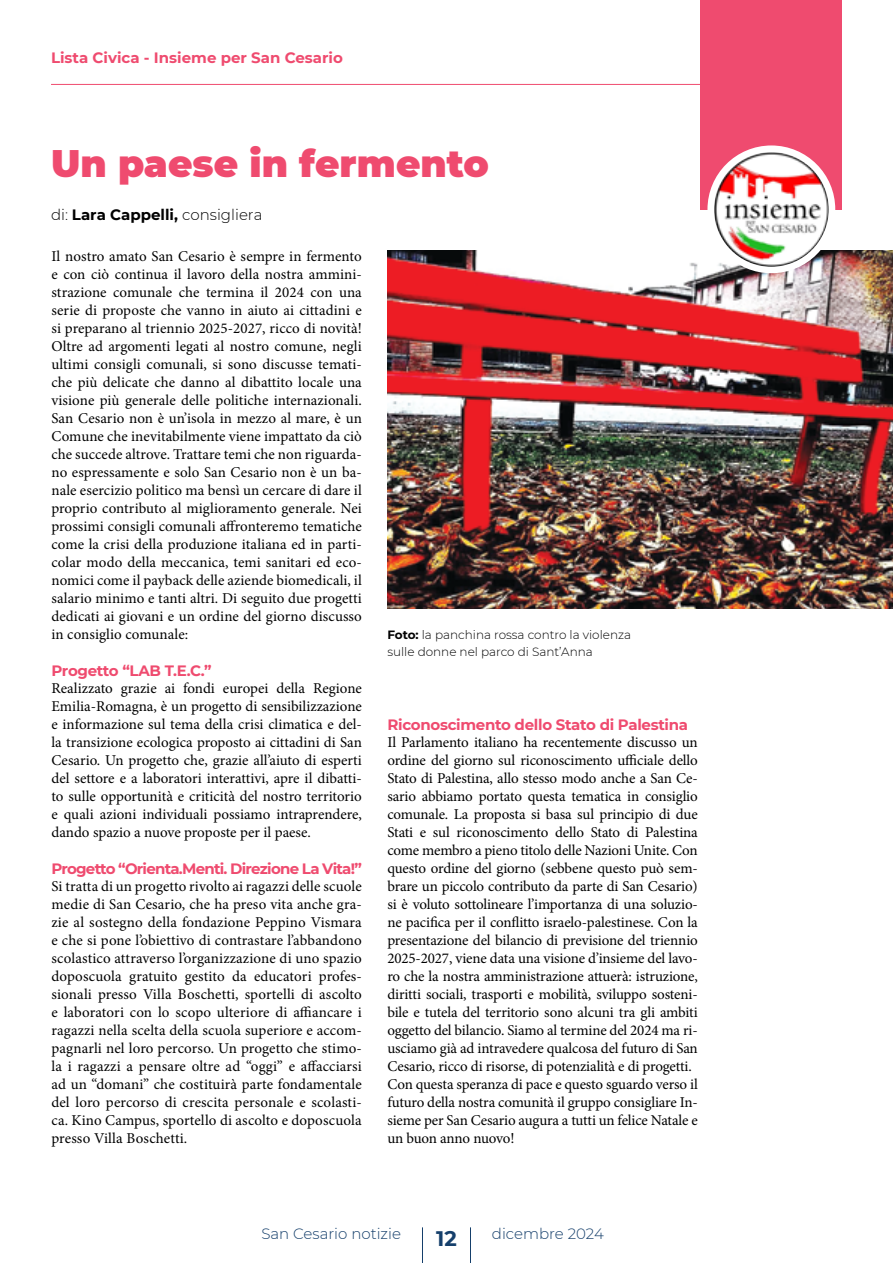
<style>
.page{position:relative;width:893px;height:1263px;background:#fff}
.page>*{position:absolute;margin:0;border:0;box-sizing:border-box;transform-origin:0 0}
.t1{font:900 37.5px "Montserrat";color:#ef4b6f}
.t2{font:700 21px "Montserrat";color:#153f6b}
.t3{font:15px/18px "Minion Pro";letter-spacing:-.01em;color:#000;text-align:justify}
.t4{font:700 15px "Montserrat";letter-spacing:-.02em;color:#ef4b6f}
.t5{font:700 15px "Montserrat";letter-spacing:-.05em;color:#ef4b6f}
.t6{font:700 15px "Montserrat";color:#ef4b6f}
.t7{font:300 15px "Montserrat";color:#153f6b}
.t8{font:300 15px "Montserrat";color:#000}
.t9{font:300 12px/16.5px "Montserrat";color:#000}
.s1{font-weight:700}
</style>
<div class="page">
<hr style="left:422px;top:1227px;width:1px;height:36px;background:#153f6b">
<hr style="left:470px;top:1227px;width:1px;height:36px;background:#153f6b">
<img style="left:387px;top:250px;width:506px;height:358px">
<hr style="left:51px;top:84px;width:784px;height:1px;background:#ef4b6f">
<div style="left:701px;top:0;width:141px;height:209px;background:#ef4b6f"></div>
<div style="left:707px;top:145px;width:128px;height:128px;background:#fff;border-radius:50%"></div>
<img style="left:714px;top:152px;width:115px;height:115px;border-radius:57px">
<p class="t6" style="left:51px;top:46px;width:293px">Lista Civica - Insieme per San Cesario</p>
<h1 class="t1" style="left:51px;top:135px;width:439px">Un paese in fermento</h1>
<p class="t8" style="left:51px;top:204px;width:213px">di: <span class="s1">Lara Cappelli,</span> consigliera</p>
<p class="t3" style="left:51px;top:247px;width:312px">Il nostro amato San Cesario è sempre in fermento e con ciò continua il lavoro della nostra ammini&shy;strazione comunale che termina il 2024 con una serie di proposte che vanno in aiuto ai cittadini e si preparano al triennio 2025-2027, ricco di novità!<br>Oltre ad argomenti legati al nostro comune, negli ultimi consigli comunali, si sono discusse temati&shy;che più delicate che danno al dibattito locale una visione più generale delle politiche internazionali.<br>San Cesario non è un’isola in mezzo al mare, è un Comune che inevitabilmente viene impattato da ciò che succede altrove. Trattare temi che non riguarda&shy;no espressamente e solo San Cesario non è un ba&shy;nale esercizio politico ma bensì un cercare di dare il proprio contributo al miglioramento generale. Nei prossimi consigli comunali affronteremo tematiche come la crisi della produzione italiana ed in parti&shy;colar modo della meccanica, temi sanitari ed eco&shy;nomici come il payback delle aziende biomedicali, il salario minimo e tanti altri. Di seguito due progetti dedicati ai giovani e un ordine del giorno discusso in consiglio comunale:</p>
<p class="t4" style="left:51px;top:660px;width:162px">Progetto “LAB T.E.C.”</p>
<p class="t3" style="left:51px;top:679px;width:312px">Realizzato grazie ai fondi europei della Regione Emilia-Romagna, è un progetto di sensibilizzazione e informazione sul tema della crisi climatica e del&shy;la transizione ecologica proposto ai cittadini di San Cesario. Un progetto che, grazie all’aiuto di esperti del settore e a laboratori interattivi, apre il dibatti&shy;to sulle opportunità e criticità del nostro territorio e quali azioni individuali possiamo intraprendere, dando spazio a nuove proposte per il paese.</p>
<p class="t5" style="left:51px;top:858px;width:312px">Progetto “Orienta.Menti. Direzione La Vita!”</p>
<p class="t3" style="left:51px;top:877px;width:312px">Si tratta di un progetto rivolto ai ragazzi delle scuole medie di San Cesario, che ha preso vita anche gra&shy;zie al sostegno della fondazione Peppino Vismara e che si pone l’obiettivo di contrastare l’abbandono scolastico attraverso l’organizzazione di uno spazio doposcuola gratuito gestito da educatori profes&shy;sionali presso Villa Boschetti, sportelli di ascolto e laboratori con lo scopo ulteriore di affiancare i ragazzi nella scelta della scuola superiore e accom&shy;pagnarli nel loro percorso. Un progetto che stimo&shy;la i ragazzi a pensare oltre ad “oggi” e affacciarsi ad un “domani” che costituirà parte fondamentale del loro percorso di crescita personale e scolasti&shy;ca. Kino Campus, sportello di ascolto e doposcuola presso Villa Boschetti.</p>
<p class="t9" style="left:387px;top:627px;width:245px"><span class="s1">Foto:</span> la panchina rossa contro la violenza sulle donne nel parco di Sant’Anna</p>
<p class="t4" style="left:387px;top:714px;width:302px">Riconoscimento dello Stato di Palestina</p>
<p class="t3" style="left:387px;top:733px;width:312px;text-align:left">Il Parlamento italiano ha recentemente discusso un ordine del giorno sul riconoscimento ufficiale dello Stato di Palestina, allo stesso modo anche a San Ce&shy;sario abbiamo portato questa tematica in consiglio comunale. La proposta si basa sul principio di due Stati e sul riconoscimento dello Stato di Palestina come membro a pieno titolo delle Nazioni Unite. Con questo ordine del giorno (sebbene questo può sem&shy;brare un piccolo contributo da parte di San Cesario) si è voluto sottolineare l’importanza di una soluzio&shy;ne pacifica per il conflitto israelo-palestinese. Con la presentazione del bilancio di previsione del triennio 2025-2027, viene data una visione d’insieme del lavo&shy;ro che la nostra amministrazione attuerà: istruzione, diritti sociali, trasporti e mobilità, sviluppo sosteni&shy;bile e tutela del territorio sono alcuni tra gli ambiti oggetto del bilancio. Siamo al termine del 2024 ma ri&shy;usciamo già ad intravedere qualcosa del futuro di San Cesario, ricco di risorse, di potenzialità e di progetti.<br>Con questa speranza di pace e questo sguardo verso il futuro della nostra comunità il gruppo consigliare In&shy;sieme per San Cesario augura a tutti un felice Natale e un buon anno nuovo!</p>
<p class="t7" style="left:261px;top:1223px;width:141px">San Cesario notizie</p>
<p class="t7" style="left:492px;top:1223px;width:113px">dicembre 2024</p>
<h2 class="t2" style="left:436px;top:1223px;width:22px">12</h2>
</div>
